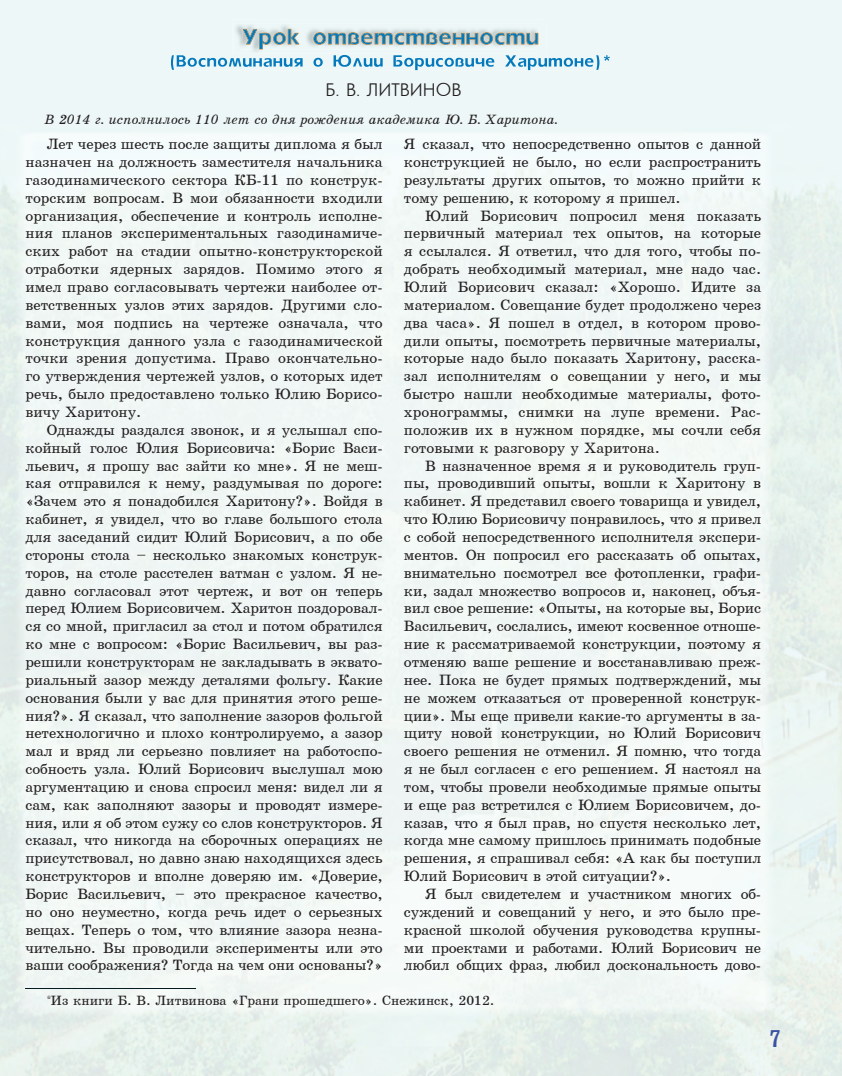
<style>
.page{position:relative;width:842px;height:1076px;background:#fff}
.page>*{position:absolute;margin:0;border:0;box-sizing:border-box;transform-origin:0 0}
.t1{font:24px "Bruskovaya Plain";color:#3a53a3}
.t2{font:18px "Futuris";color:#231f20}
.t3{font:15px/17.9px "School";letter-spacing:-.01em;color:#231f20;text-align:justify}
.t4{font:italic 13.5px "School";color:#231f20}
.t5{font:13.5px "School";color:#231f20}
</style>
<div class="page">
<img style="left:0;top:0;width:842px;height:1076px">
<div style="left:233px;top:19px;width:314px;height:36px;background:#edf7f7"></div>
<div style="left:233px;top:23px;width:305px;height:31px;background:#edf7f7"></div>
<img style="left:242px;top:29px;width:296px;height:21px">
<svg style="left:538px;top:29px;width:1px;height:20px"></svg>
<img style="left:243px;top:29px;width:295px;height:20px">
<img style="left:243px;top:29px;width:250px;height:16px">
<hr style="left:26px;top:987px;width:170px;height:1px;background:#061b21">
<img style="left:171px;top:55px;width:439px;height:15px">
<img style="left:233px;top:55px;width:314px;height:3px">
<p class="t2" style="left:325px;top:81px;width:137px">Á. В. ЛИÒВИНÎВ</p>
<p class="t4" style="left:44px;top:112px;width:515px">В 2014 г. исполнилось 110 лет со дня рождения академика Þ. Á. Õаритона.</p>
<p class="t3" style="left:26px;top:135px;width:359px;text-indent:21px">Лет через шесть после защиты диплома я был назначен на должность заместителя начальника газодинамического сектора КБ-11 по конструк&shy;торским вопросам. В мои обязанности входили организация, обеспечение и контроль исполне&shy;ния планов экспериментальных газодинамиче&shy;ских работ на стадии опытно-конструкторской отработки ядерных зарядов. Помимо этого я имел право согласовывать чертежи наиболее от&shy;ветственных узлов этих зарядов. Другими сло&shy;вами, моя подпись на чертеже означала, что конструкция данного узла с газодинамической точки зрения допустима. Право окончательно&shy;го утверждения чертежей узлов, о которых идет речь, было предоставлено только Юлию Борисо&shy;вичу Харитону.</p>
<p class="t3" style="left:26px;top:421px;width:359px;text-indent:21px">Однажды раздался звонок, и я услышал спо&shy;койный голос Юлия Борисовича: «Борис Васи&shy;льевич, я прошу вас зайти ко мне». Я не меш&shy;кая отправился к нему, раздумывая по дороге: «Зачем это я понадобился Харитону?». Войдя в кабинет, я увидел, что во главе большого стола для заседаний сидит Юлий Борисович, а по обе стороны стола – несколько знакомых конструк&shy;торов, на столе расстелен ватман с узлом. Я не&shy;давно согласовал этот чертеж, и вот он теперь перед Юлием Борисовичем. Харитон поздоровал&shy;ся со мной, пригласил за стол и потом обратился ко мне с вопросом: «Борис Васильевич, вы раз&shy;решили конструкторам не закладывать в эквато&shy;риальный зазор между деталями фольгу. Какие основания были у вас для принятия этого реше&shy;ния?». Я сказал, что заполнение зазоров фольгой нетехнологично и плохо контролируемо, а зазор мал и вряд ли серьезно повлияет на работоспо&shy;собность узла. Юлий Борисович выслушал мою аргументацию и снова спросил меня: видел ли я сам, как заполняют зазоры и проводят измере&shy;ния, или я об этом сужу со слов конструкторов. Я сказал, что никогда на сборочных операциях не присутствовал, но давно знаю находящихся здесь конструкторов и вполне доверяю им. «Доверие, Борис Васильевич, – это прекрасное качество, но оно неуместно, когда речь идет о серьезных вещах. Теперь о том, что влияние зазора незна&shy;чительно. Вы проводили эксперименты или это ваши соображения? Тогда на чем они основаны?»</p>
<p class="t3" style="left:404px;top:135px;width:359px">Я сказал, что непосредственно опытов с данной конструкцией не было, но если распространить результаты других опытов, то можно прийти к тому решению, к которому я пришел.</p>
<p class="t3" style="left:404px;top:207px;width:359px;text-indent:21px">Юлий Борисович попросил меня показать первичный материал тех опытов, на которые я ссылался. Я ответил, что для того, чтобы по&shy;добрать необходимый материал, мне надо час.<br>Юлий Борисович сказал: «Хорошо. Идите за материалом. Совещание будет продолжено через два часа». Я пошел в отдел, в котором прово&shy;дили опыты, посмотреть первичные материалы, которые надо было показать Харитону, расска&shy;зал исполнителям о совещании у него, и мы быстро нашли необходимые материалы, фото&shy;хронограммы, снимки на лупе времени. Рас&shy;положив их в нужном порядке, мы сочли себя готовыми к разговору у Харитона.</p>
<p class="t3" style="left:404px;top:456px;width:359px;text-indent:21px">В назначенное время я и руководитель груп&shy;пы, проводивший опыты, вошли к Харитону в кабинет. Я представил своего товарища и увидел, что Юлию Борисовичу понравилось, что я привел с собой непосредственного исполнителя экспери&shy;ментов. Он попросил его рассказать об опытах, внимательно посмотрел все фотопленки, графи&shy;ки, задал множество вопросов и, наконец, объя&shy;вил свое решение: «Опыты, на которые вы, Борис Васильевич, сослались, имеют косвенное отноше&shy;ние к рассматриваемой конструкции, поэтому я отменяю ваше решение и восстанавливаю преж&shy;нее. Пока не будет прямых подтверждений, мы не можем отказаться от проверенной конструк&shy;ции». Мы еще привели какие-то аргументы в за&shy;щиту новой конструкции, но Юлий Борисович своего решения не отменил. Я помню, что тогда я не был согласен с его решением. Я настоял на том, чтобы провели необходимые прямые опыты и еще раз встретился с Юлием Борисовичем, до&shy;казав, что я был прав, но спустя несколько лет, когда мне самому пришлось принимать подобные решения, я спрашивал себя: «А как бы поступил Юлий Борисович в этой ситуации?».</p>
<p class="t3" style="left:404px;top:885px;width:359px;text-indent:21px">Я был свидетелем и участником многих об&shy;суждений и совещаний у него, и это было пре&shy;красной школой обучения руководства крупны&shy;ми проектами и работами. Юлий Борисович не любил общих фраз, любил доскональность дово-</p>
<p class="t5" style="left:47px;top:993px;width:449px"><sup>*</sup>Из книги Б. В. Литвинова «Грани прошедшего». Снежинск, 2012.</p>
<h1 class="t1" style="left:770px;top:1026px;width:13px">7</h1>
</div>
